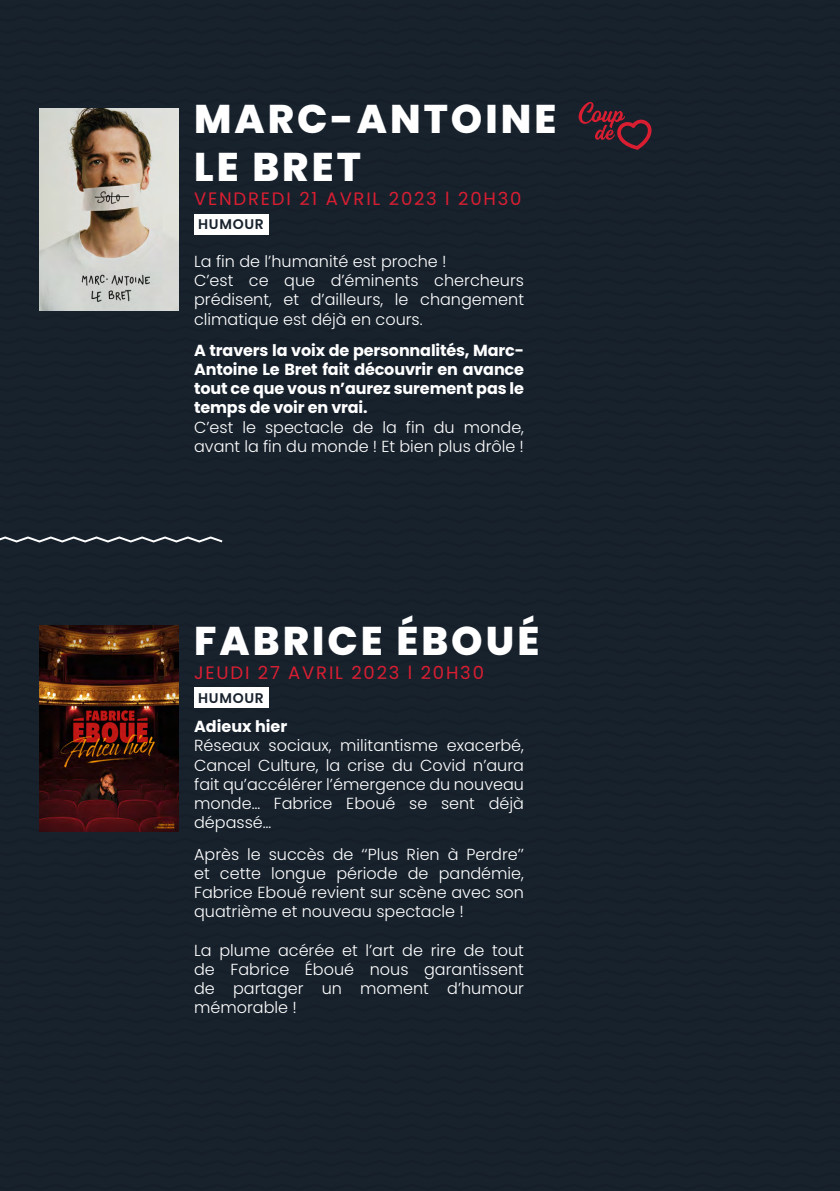
<style>
.page{position:relative;width:840px;height:1191px;background:#fff}
.page>*{position:absolute;margin:0;border:0;box-sizing:border-box;transform-origin:0 0}
.t1{font:800 40px/48px "Poppins";letter-spacing:.075em;color:#fff}
.t2{font:18px "Poppins";letter-spacing:.1em;color:#d91e32}
.t3{font:300 16px/19.2px "Poppins";color:#fff;text-align:justify}
.t4{font:700 16px/19.2px "Poppins";letter-spacing:-.01em;color:#fff;text-align:justify}
.t5{font:600 14px "Poppins";letter-spacing:.05em;color:#18222d}
</style>
<div class="page">
<div style="left:0;top:585px;width:839px;height:606px;background:#18222d"></div>
<div style="left:0;top:0;width:839px;height:584px;background:#18222d"></div>
<div style="left:194px;top:214px;width:74px;height:20px;background:#fff"></div>
<div style="left:194px;top:687px;width:74px;height:21px;background:#fff"></div>
<img style="left:40px;top:108px;width:138px;height:202px">
<img style="left:40px;top:625px;width:138px;height:207px">
<svg style="left:0;top:535px;width:224px;height:9px;background:#4d545d"></svg>
<svg style="left:578px;top:101px;width:74px;height:49px;background:#41202d"></svg>
<h1 class="t1" style="left:194px;top:95px;width:363px">MARC-ANTOINE<br>LE BRET</h1>
<p class="t2" style="left:194px;top:188px;width:328px">VENDREDI 21 AVRIL 2023 l 20H30</p>
<p class="t5" style="left:198px;top:216px;width:67px">HUMOUR</p>
<p class="t3" style="left:194px;top:252px;width:331px;text-align:left">La fin de l’humanité est proche !<br>C’est ce que d’éminents chercheurs prédisent, et d’ailleurs, le changement climatique est déjà en cours.</p>
<p class="t4" style="left:194px;top:340px;width:331px">A travers la voix de personnalités, Marc-Antoine Le Bret fait découvrir en avance tout ce que vous n’aurez surement pas le temps de voir en vrai.</p>
<p class="t3" style="left:194px;top:417px;width:331px">C’est le spectacle de la fin du monde, avant la fin du monde ! Et bien plus drôle !</p>
<h1 class="t1" style="left:194px;top:616px;width:346px">FABRICE ÉBOUÉ</h1>
<p class="t2" style="left:194px;top:662px;width:291px">JEUDI 27 AVRIL 2023 l 20H30</p>
<p class="t5" style="left:198px;top:689px;width:67px">HUMOUR</p>
<p class="t4" style="left:194px;top:717px;width:95px">Adieux hier</p>
<p class="t3" style="left:194px;top:736px;width:331px">Réseaux sociaux, militantisme exacerbé, Cancel Culture, la crise du Covid n’aura fait qu’accélérer l’émergence du nouveau monde… Fabrice Eboué se sent déjà dépassé…</p>
<p class="t3" style="left:194px;top:844px;width:331px">Après le succès de ‘‘Plus Rien à Perdre’’ et cette longue période de pandémie, Fabrice Eboué revient sur scène avec son quatrième et nouveau spectacle !</p>
<p class="t3" style="left:194px;top:940px;width:331px">La plume acérée et l’art de rire de tout de Fabrice Éboué nous garantissent de partager un moment d’humour mémorable !</p>
</div>
